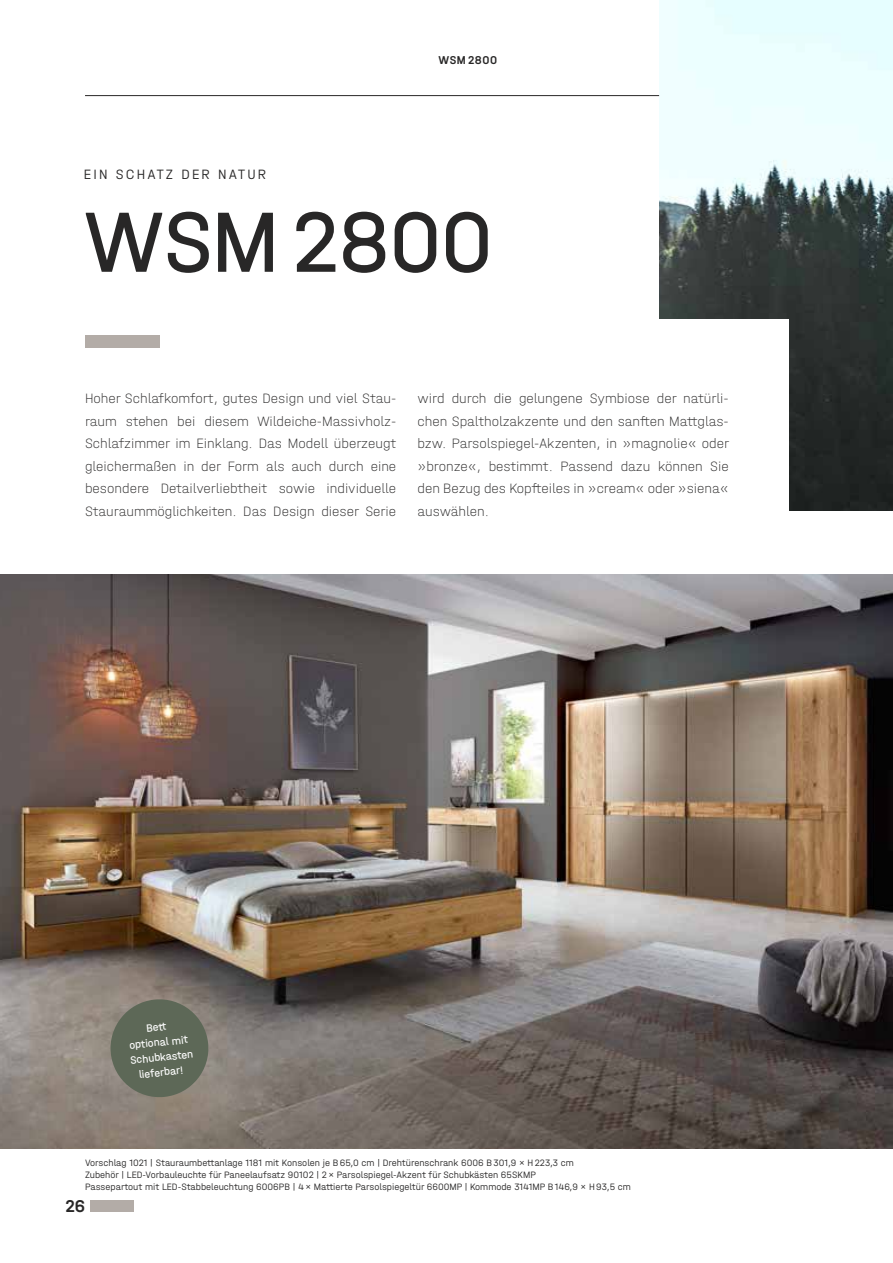
<style>
.page{position:relative;width:893px;height:1263px;background:#fff}
.page>*{position:absolute;margin:0;border:0;box-sizing:border-box;transform-origin:0 0}
.t1{font:90px "Halvar Mittel";letter-spacing:-.015em;color:#282727}
.t2{font:500 18px "Halvar Mittel";color:#282727}
.t3{font:100 14.25px/22.5px "Halvar Mittel";color:#282727;text-align:justify}
.t4{font:300 14.25px "Halvar Mittel";letter-spacing:.15em;color:#282727}
.t5{font:500 12px "Halvar Mittel";letter-spacing:.045em;color:#282727}
.t6{font:11.25px/15px "Halvar Mittel";color:#fff;text-align:center}
.t7{font:300 9.75px/12px "Halvar Mittel";color:#282727}
</style>
<div class="page">
<img style="left:0;top:574px;width:893px;height:574px">
<img style="left:659px;top:0;width:234px;height:510px">
<div style="left:74px;top:319px;width:715px;height:242px;background:#fff"></div>
<div style="left:85px;top:336px;width:74px;height:12px;background:#b3aca7"></div>
<svg style="left:108px;top:997px;width:103px;height:103px;background:#6c7162"></svg>
<div style="left:90px;top:1200px;width:44px;height:12px;background:#b3aca7"></div>
<hr style="left:85px;top:95px;width:574px;height:1px;background:#282727">
<p class="t5" style="left:438px;top:53px;width:60px">WSM 2800</p>
<p class="t4" style="left:84px;top:166px;width:184px">EIN SCHATZ DER NATUR</p>
<h1 class="t1" style="left:84px;top:189px;width:411px">WSM 2800</h1>
<p class="t3" style="left:85px;top:387px;width:313px">Hoher Schlafkomfort, gutes Design und viel Stau&shy;raum stehen bei diesem Wildeiche-Massivholz-Schlafzimmer im Einklang. Das Modell überzeugt gleichermaßen in der Form als auch durch eine besondere Detailverliebtheit sowie individuelle Stauraummöglichkeiten. Das Design dieser Serie</p>
<p class="t3" style="left:417px;top:387px;width:313px">wird durch die gelungene Symbiose der natürli&shy;chen Spaltholzakzente und den sanften Mattglas&shy;bzw. Parsolspiegel-Akzenten, in »magnolie« oder »bronze«, bestimmt. Passend dazu können Sie den Bezug des Kopfteiles in »cream« oder »siena« auswählen.</p>
<p class="t6" style="left:126px;top:1023px;width:65px;rotate:-6deg">Bett<br>optional mit<br>Schubkasten lieferbar!</p>
<p class="t7" style="left:85px;top:1156px;width:547px">Vorschlag 1021 | Stauraumbettanlage 1181 mit Konsolen je B 65,0 cm | Drehtürenschrank 6006 B 301,9 × H 223,3 cm<br>Zubehör | LED-Vorbauleuchte für Paneelaufsatz 90102 | 2 × Parsolspiegel-Akzent für Schubkästen 65SKMP<br>Passepartout mit LED-Stabbeleuchtung 6006PB | 4 × Mattierte Parsolspiegeltür 6600MP | Kommode 3141MP B 146,9 × H 93,5 cm</p>
<p class="t2" style="left:65px;top:1195px;width:21px">26</p>
</div>
